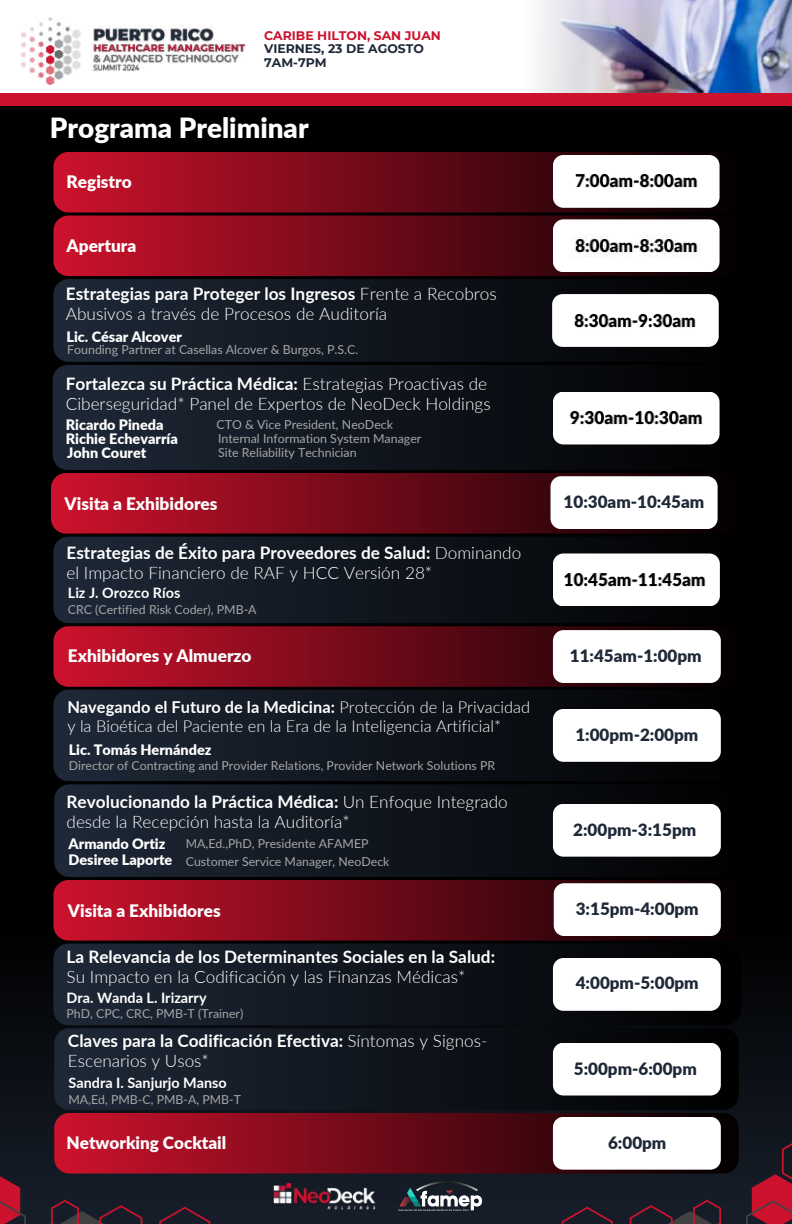
<style>
.page{position:relative;width:792px;height:1224px;background:#000}
.page>*{position:absolute;margin:0;border:0;box-sizing:border-box;transform-origin:0 0}
.t1{font:900 27.8px "Lato";color:#fff}
.t2{font:300 17.2px/20px "Lato";color:#fff}
.t3{font:700 17.2px/20px "Lato";color:#fff}
.t4{font:900 17.2px "Lato";color:#fff}
.t5{font:900 17px "Lato";color:#1e2837}
.t6{font:900 17px "Lato";color:#fff}
.t7{font:300 16.4px/19.2px "Lato";color:#fff}
.t8{font:900 14.4px/14px "Lato";color:#fff}
.t9{font:700 14.4px "Lato";color:#fff}
.t10{font:12.4px/14px "Lato";color:#a6a6a6}
.t11{font:700 12.4px/13.6px "Montserrat";color:#1e2838}
.t12{font:700 12.4px "Montserrat";color:#cd122d}
.s1{font-weight:700}
.s2{font-weight:300}
</style>
<div class="page">
<div style="left:0;top:0;width:792px;height:96px;background:#fff"></div>
<img style="left:643px;top:0;width:149px;height:94px">
<svg style="left:406px;top:0;width:237px;height:94px"></svg>
<div style="left:0;top:926px;width:792px;height:298px;background:linear-gradient(to bottom,#000,#171f2b)"></div>
<svg style="left:159px;top:1207px;width:51px;height:17px"></svg>
<svg style="left:0;top:1174px;width:26px;height:50px"></svg>
<svg style="left:51px;top:1200px;width:91px;height:24px;background:#2c202b"></svg>
<svg style="left:562px;top:1207px;width:51px;height:17px"></svg>
<svg style="left:630px;top:1200px;width:91px;height:24px;background:#2c202b"></svg>
<svg style="left:746px;top:1137px;width:46px;height:87px;background:#611727"></svg>
<div style="left:53px;top:690px;width:688px;height:91px;background:linear-gradient(to right,#1e2837,#000001);border-radius:15px"></div>
<div style="left:553px;top:709px;width:168px;height:53px;background:#fff"></div>
<div style="left:54px;top:1028px;width:685px;height:82px;background:linear-gradient(to right,#1e2837,#000);border-radius:15px"></div>
<div style="left:553px;top:1043px;width:168px;height:53px;background:#fff"></div>
<div style="left:53px;top:537px;width:688px;height:86px;background:linear-gradient(to right,#1e2837,#000001);border-radius:15px"></div>
<div style="left:553px;top:553px;width:167px;height:53px;background:#fff"></div>
<div style="left:53px;top:944px;width:688px;height:81px;background:linear-gradient(to right,#1e2837,#000);border-radius:15px"></div>
<div style="left:553px;top:958px;width:168px;height:53px;background:#fff"></div>
<div style="left:53px;top:365px;width:688px;height:105px;background:linear-gradient(to right,#1e2837,#000);border-radius:15px"></div>
<div style="left:53px;top:216px;width:687px;height:60px;background:linear-gradient(to right,#cd122d,#020000);border-radius:15px"></div>
<div style="left:53px;top:152px;width:686px;height:61px;background:linear-gradient(to right,#cd122d,#020000);border-radius:15px"></div>
<div style="left:53px;top:279px;width:685px;height:83px;background:linear-gradient(to right,#1e2837,#000);border-radius:15px"></div>
<img style="left:22px;top:17px;width:224px;height:68px">
<div style="left:0;top:94px;width:792px;height:12px;background:#cd122d"></div>
<img style="left:271px;top:1181px;width:107px;height:30px">
<div style="left:53px;top:880px;width:691px;height:61px;background:linear-gradient(to right,#cd122d,#020001);border-radius:15px"></div>
<div style="left:54px;top:784px;width:688px;height:93px;background:linear-gradient(to right,#1e2837,#000001);border-radius:15px"></div>
<div style="left:553px;top:804px;width:168px;height:53px;background:#fff"></div>
<svg style="left:398px;top:1181px;width:84px;height:30px;background:#4c545b"></svg>
<div style="left:554px;top:883px;width:167px;height:53px;background:#fff"></div>
<div style="left:54px;top:1113px;width:685px;height:61px;background:linear-gradient(to right,#cd122d,#020000);border-radius:15px"></div>
<div style="left:553px;top:1117px;width:168px;height:53px;background:#fff"></div>
<div style="left:553px;top:155px;width:167px;height:53px;background:#fff"></div>
<img style="left:572px;top:170px;width:129px;height:23px">
<div style="left:553px;top:219px;width:167px;height:53px;background:#fff"></div>
<img style="left:572px;top:234px;width:129px;height:23px">
<svg style="left:552px;top:294px;width:167px;height:53px;background:#f8f8f8"></svg>
<img style="left:570px;top:309px;width:130px;height:23px">
<div style="left:553px;top:392px;width:167px;height:52px;background:#fff"></div>
<img style="left:566px;top:407px;width:140px;height:23px">
<img style="left:561px;top:569px;width:149px;height:23px">
<div style="left:53px;top:626px;width:687px;height:61px;background:linear-gradient(to right,#cd122d,#020000);border-radius:15px"></div>
<div style="left:553px;top:630px;width:168px;height:53px;background:#fff"></div>
<div style="left:51px;top:473px;width:690px;height:61px;background:linear-gradient(to right,#cd122d,#020000);border-radius:15px"></div>
<div style="left:551px;top:476px;width:167px;height:53px;background:#fff"></div>
<p class="t12" style="left:264px;top:28px;width:178px">CARIBE HILTON, SAN JUAN</p>
<p class="t11" style="left:264px;top:42px;width:161px">VIERNES, 23 DE AGOSTO<br>7AM-7PM</p>
<h1 class="t1" style="left:50px;top:110px;width:260px">Programa Preliminar</h1>
<p class="t4" style="left:67px;top:171px;width:67px">Registro</p>
<p class="t4" style="left:67px;top:235px;width:71px">Apertura</p>
<p class="t2" style="left:66px;top:283px;width:433px"><span class="s1">Estrategias para Proteger los Ingresos</span> Frente a Recobros<br>Abusivos a través de Procesos de Auditoría</p>
<p class="t8" style="left:67px;top:329px;width:117px">Lic. César Alcover</p>
<p class="t10" style="left:67px;top:343px;width:293px">Founding Partner at Casellas Alcover &amp; Burgos, P.S.C.</p>
<p class="t2" style="left:66px;top:373px;width:426px"><span class="s1">Fortalezca su Práctica Médica:</span> Estrategias Proactivas de<br>Ciberseguridad* Panel de Expertos de NeoDeck Holdings</p>
<p class="t8" style="left:66px;top:417px;width:114px">Ricardo Pineda<br>Richie Echevarría<br>John Couret</p>
<p class="t10" style="left:217px;top:418px;width:206px">CTO &amp; Vice President, NeoDeck<br>Internal Information System Manager<br>Site Reliability Technician</p>
<p class="t4" style="left:65px;top:493px;width:154px">Visita a Exhibidores</p>
<p class="t5" style="left:564px;top:492px;width:142px">10:30am-10:45am</p>
<p class="t2" style="left:67px;top:542px;width:456px"><span class="s1">Estrategias de Éxito para Proveedores de Salud:</span> Dominando el Impacto Financiero de RAF y HCC Versión 28*</p>
<p class="t9" style="left:68px;top:584px;width:114px">Liz J. Orozco Ríos</p>
<p class="t10" style="left:68px;top:602px;width:190px">CRC (Certified Risk Coder), PMB-A</p>
<p class="t4" style="left:68px;top:645px;width:185px">Exhibidores y Almuerzo</p>
<p class="t5" style="left:570px;top:645px;width:133px">11:45am-1:00pm</p>
<p class="t7" style="left:67px;top:697px;width:464px"><span class="s1">Navegando el Futuro de la Medicina:</span> Protección de la Privacidad y la Bioética del Paciente en la Era de la Inteligencia Artificial*</p>
<p class="t8" style="left:69px;top:743px;width:144px">Lic. Tomás Hernández</p>
<p class="t10" style="left:69px;top:758px;width:428px">Director of Contracting and Provider Relations, Provider Network Solutions PR</p>
<p class="t2" style="left:67px;top:791px;width:443px"><span class="s1">Revolucionando la Práctica Médica:</span> Un Enfoque Integrado desde la Recepción hasta la Auditoría*</p>
<p class="t8" style="left:69px;top:835px;width:105px;line-height:16.8px">Armando Ortiz<br>Desiree Laporte</p>
<p class="t10" style="left:186px;top:834px;width:205px;line-height:17.8px">MA,Ed.,PhD, Presidente AFAMEP<br>Customer Service Manager, NeoDeck</p>
<p class="t5" style="left:575px;top:724px;width:125px">1:00pm-2:00pm</p>
<p class="t5" style="left:573px;top:819px;width:125px">2:00pm-3:15pm</p>
<p class="t4" style="left:68px;top:900px;width:154px">Visita a Exhibidores</p>
<p class="t5" style="left:576px;top:899px;width:125px">3:15pm-4:00pm</p>
<p class="t3" style="left:67px;top:946px;width:430px">La Relevancia de los Determinantes Sociales en la Salud:</p>
<p class="t2" style="left:67px;top:967px;width:400px">Su Impacto en la Codificación y las Finanzas Médicas*</p>
<p class="t9" style="left:67px;top:989px;width:142px">Dra. Wanda L. Irizarry</p>
<p class="t10" style="left:67px;top:1007px;width:178px">PhD, CPC, CRC, PMB-T (Trainer)</p>
<p class="t3" style="left:68px;top:1031px;width:421px">Claves para la Codificación Efectiva: <span class="s2">Síntomas y Signos-<br>Escenarios y Usos*</span></p>
<p class="t9" style="left:69px;top:1073px;width:160px">Sandra I. Sanjurjo Manso</p>
<p class="t10" style="left:69px;top:1092px;width:174px">MA,Ed, PMB-C, PMB-A, PMB-T</p>
<p class="t5" style="left:576px;top:972px;width:125px">4:00pm-5:00pm</p>
<p class="t5" style="left:574px;top:1058px;width:125px">5:00pm-6:00pm</p>
<p class="t6" style="left:67px;top:1132px;width:161px">Networking Cocktail</p>
<p class="t5" style="left:608px;top:1132px;width:60px">6:00pm</p>
</div>
